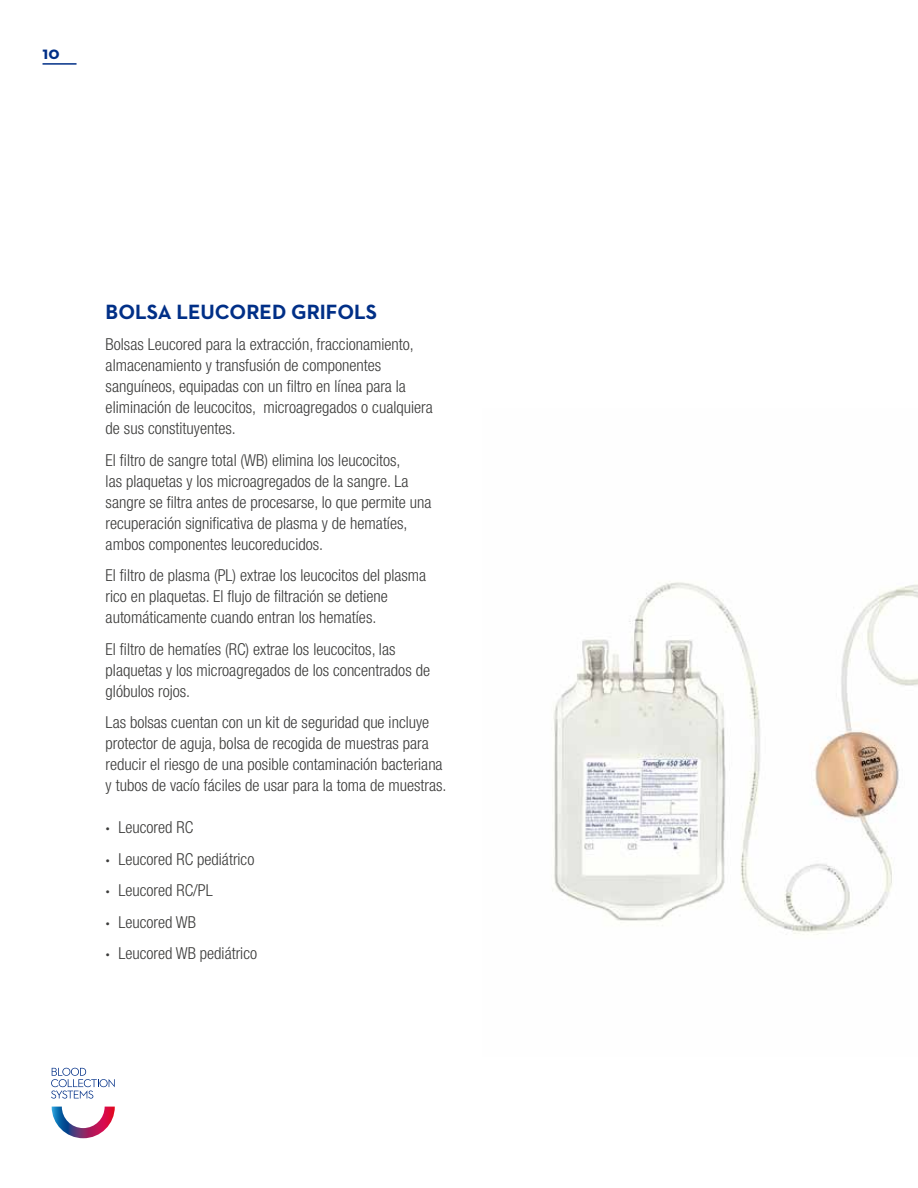
<style>
.page{position:relative;width:918px;height:1188px;background:#fff}
.page>*{position:absolute;margin:0;border:0;box-sizing:border-box;transform-origin:0 0}
.t1{font:700 21px "Neutraface 2 Text";color:#002f87}
.t2{font:700 18px "Neutraface 2 Text";color:#002f87}
.t3{font:300 condensed 16.5px/21px "Helvetica Neue LT Pro";color:#3c3c3b}
.s1{font-family:"Neutraface 2 Text";font-stretch:normal}
</style>
<div class="page">
<img style="left:552px;top:581px;width:366px;height:354px">
<svg style="left:52px;top:1107px;width:63px;height:31px"></svg>
<svg style="left:51px;top:1068px;width:64px;height:31px"></svg>
<hr style="left:43px;top:63px;width:34px;height:2px;background:#002f87">
<p class="t2" style="left:43px;top:41px;width:19px">10</p>
<p class="t1" style="left:106px;top:298px;width:273px">BOLSA LEUCORED GRIFOLS</p>
<p class="t3" style="left:106px;top:334px;width:329px">Bolsas Leucored para la extracción, fraccionamiento, almacenamiento y transfusión de componentes sanguíneos, equipadas con un filtro en línea para la eliminación de leucocitos, microagregados o cualquiera de sus constituyentes.</p>
<p class="t3" style="left:106px;top:449px;width:327px">El filtro de sangre total (WB) elimina los leucocitos,<br>las plaquetas y los microagregados de la sangre. La sangre se filtra antes de procesarse, lo que permite una recuperación significativa de plasma y de hematíes, ambos componentes leucoreducidos.</p>
<p class="t3" style="left:106px;top:565px;width:322px">El filtro de plasma (PL) extrae los leucocitos del plasma rico en plaquetas. El flujo de filtración se detiene automáticamente cuando entran los hematíes.</p>
<p class="t3" style="left:106px;top:638px;width:326px">El filtro de hematíes (RC) extrae los leucocitos, las plaquetas y los microagregados de los concentrados de glóbulos rojos.</p>
<p class="t3" style="left:106px;top:712px;width:342px">Las bolsas cuentan con un kit de seguridad que incluye protector de aguja, bolsa de recogida de muestras para reducir el riesgo de una posible contaminación bacteriana y tubos de vacío fáciles de usar para la toma de muestras.</p>
<p class="t3" style="left:106px;top:817px;width:89px"><span class="s1">•</span> Leucored RC</p>
<p class="t3" style="left:106px;top:848px;width:150px"><span class="s1">•</span> Leucored RC pediátrico</p>
<p class="t3" style="left:106px;top:880px;width:109px"><span class="s1">•</span> Leucored RC/PL</p>
<p class="t3" style="left:106px;top:911px;width:92px"><span class="s1">•</span> Leucored WB</p>
<p class="t3" style="left:106px;top:943px;width:153px"><span class="s1">•</span> Leucored WB pediátrico</p>
</div>
